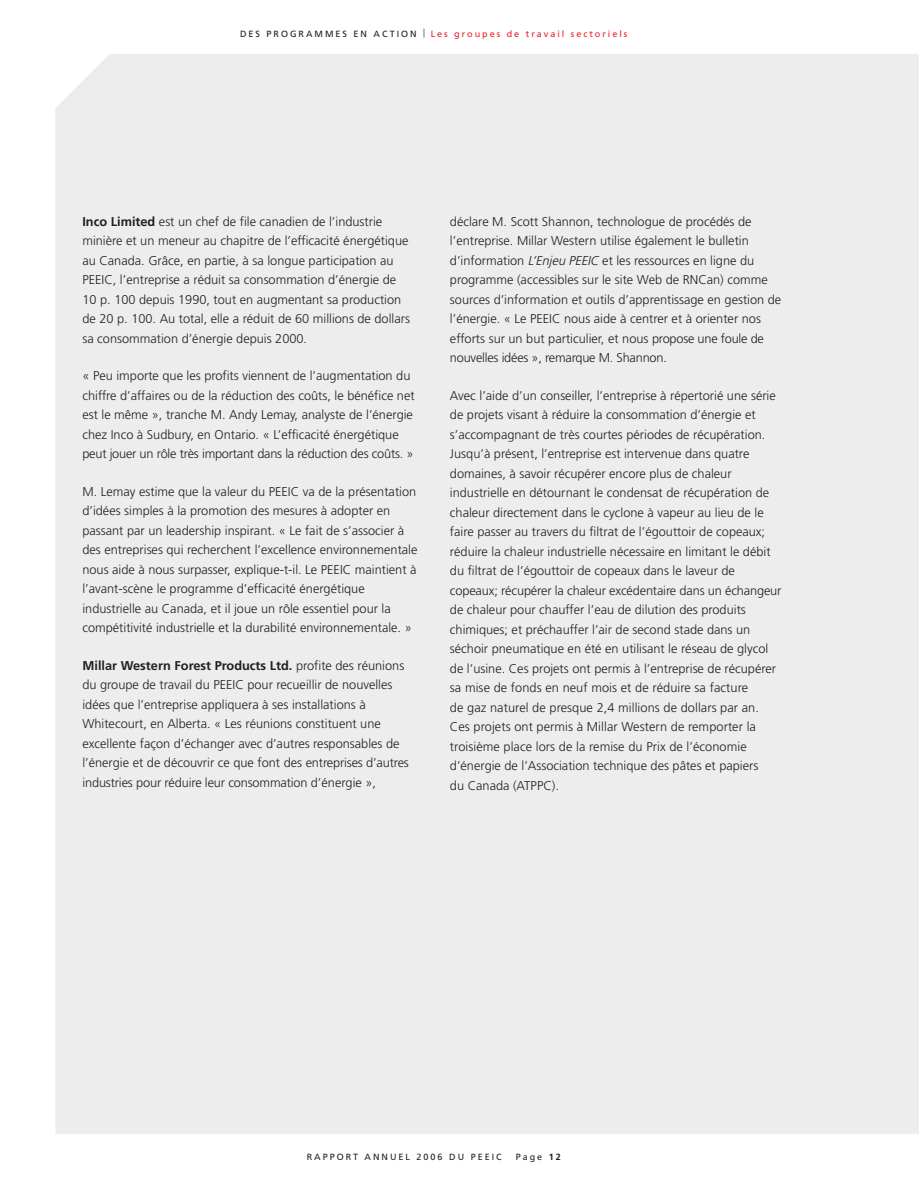
<style>
.page{position:relative;width:919px;height:1187px;background:#fff}
.page>*{position:absolute;margin:0;border:0;box-sizing:border-box;transform-origin:0 0}
.t1{font:300 12.75px/19.5px "Frutiger";color:#231f20}
.t2{font:9px "Frutiger";letter-spacing:.22em;color:#231f20}
.t3{font:9px "Frutiger";letter-spacing:.22em;color:#ed1c24}
.s1{font-weight:700}
.s2{font-style:italic}
</style>
<div class="page">
<div style="left:55px;top:28px;width:863px;height:1106px;background:#ededee"></div>
<p class="t2" style="left:240px;top:30px;width:178px">DES PROGRAMMES EN ACTION</p>
<p class="t3" style="left:430px;top:30px;width:198px">Les groupes de travail sectoriels</p>
<p class="t1" style="left:82px;top:212px;width:329px"><span class="s1">Inco Limited</span> est un chef de file canadien de l’industrie minière et un meneur au chapitre de l’efficacité énergétique au Canada. Grâce, en partie, à sa longue participation au PEEIC, l’entreprise a réduit sa consommation d’énergie de 10 p. 100 depuis 1990, tout en augmentant sa production de 20 p. 100. Au total, elle a réduit de 60 millions de dollars sa consommation d’énergie depuis 2000.</p>
<p class="t1" style="left:82px;top:367px;width:333px">« Peu importe que les profits viennent de l’augmentation du chiffre d’affaires ou de la réduction des coûts, le bénéfice net est le même », tranche M. Andy Lemay, analyste de l’énergie chez Inco à Sudbury, en Ontario. « L’efficacité énergétique peut jouer un rôle très important dans la réduction des coûts. »</p>
<p class="t1" style="left:82px;top:482px;width:336px">M. Lemay estime que la valeur du PEEIC va de la présentation d’idées simples à la promotion des mesures à adopter en passant par un leadership inspirant. « Le fait de s’associer à des entreprises qui recherchent l’excellence environnementale nous aide à nous surpasser, explique-t-il. Le PEEIC maintient à l’avant-scène le programme d’efficacité énergétique industrielle au Canada, et il joue un rôle essentiel pour la compétitivité industrielle et la durabilité environnementale. »</p>
<p class="t1" style="left:82px;top:656px;width:328px"><span class="s1">Millar Western Forest Products Ltd.</span> profite des réunions du groupe de travail du PEEIC pour recueillir de nouvelles idées que l’entreprise appliquera à ses installations à Whitecourt, en Alberta. « Les réunions constituent une excellente façon d’échanger avec d’autres responsables de l’énergie et de découvrir ce que font des entreprises d’autres industries pour réduire leur consommation d’énergie »,</p>
<p class="t1" style="left:450px;top:212px;width:333px">déclare M. Scott Shannon, technologue de procédés de l’entreprise. Millar Western utilise également le bulletin d’information <span class="s2">L’Enjeu PEEIC</span> et les ressources en ligne du programme (accessibles sur le site Web de RNCan) comme sources d’information et outils d’apprentissage en gestion de l’énergie. « Le PEEIC nous aide à centrer et à orienter nos efforts sur un but particulier, et nous propose une foule de nouvelles idées », remarque M. Shannon.</p>
<p class="t1" style="left:450px;top:386px;width:333px">Avec l’aide d’un conseiller, l’entreprise à répertorié une série de projets visant à réduire la consommation d’énergie et s’accompagnant de très courtes périodes de récupération.<br>Jusqu’à présent, l’entreprise est intervenue dans quatre domaines, à savoir récupérer encore plus de chaleur industrielle en détournant le condensat de récupération de chaleur directement dans le cyclone à vapeur au lieu de le faire passer au travers du filtrat de l’égouttoir de copeaux; réduire la chaleur industrielle nécessaire en limitant le débit du filtrat de l’égouttoir de copeaux dans le laveur de copeaux; récupérer la chaleur excédentaire dans un échangeur de chaleur pour chauffer l’eau de dilution des produits chimiques; et préchauffer l’air de second stade dans un séchoir pneumatique en été en utilisant le réseau de glycol de l’usine. Ces projets ont permis à l’entreprise de récupérer sa mise de fonds en neuf mois et de réduire sa facture<br>de gaz naturel de presque 2,4 millions de dollars par an.<br>Ces projets ont permis à Millar Western de remporter la troisième place lors de la remise du Prix de l’économie d’énergie de l’Association technique des pâtes et papiers<br>du Canada (ATPPC).</p>
<p class="t2" style="left:306px;top:1153px;width:196px">RAPPORT ANNUEL 2006 DU PEEIC</p>
<p class="t2" style="left:515px;top:1153px;width:47px">Page <span class="s1">12</span></p>
</div>
